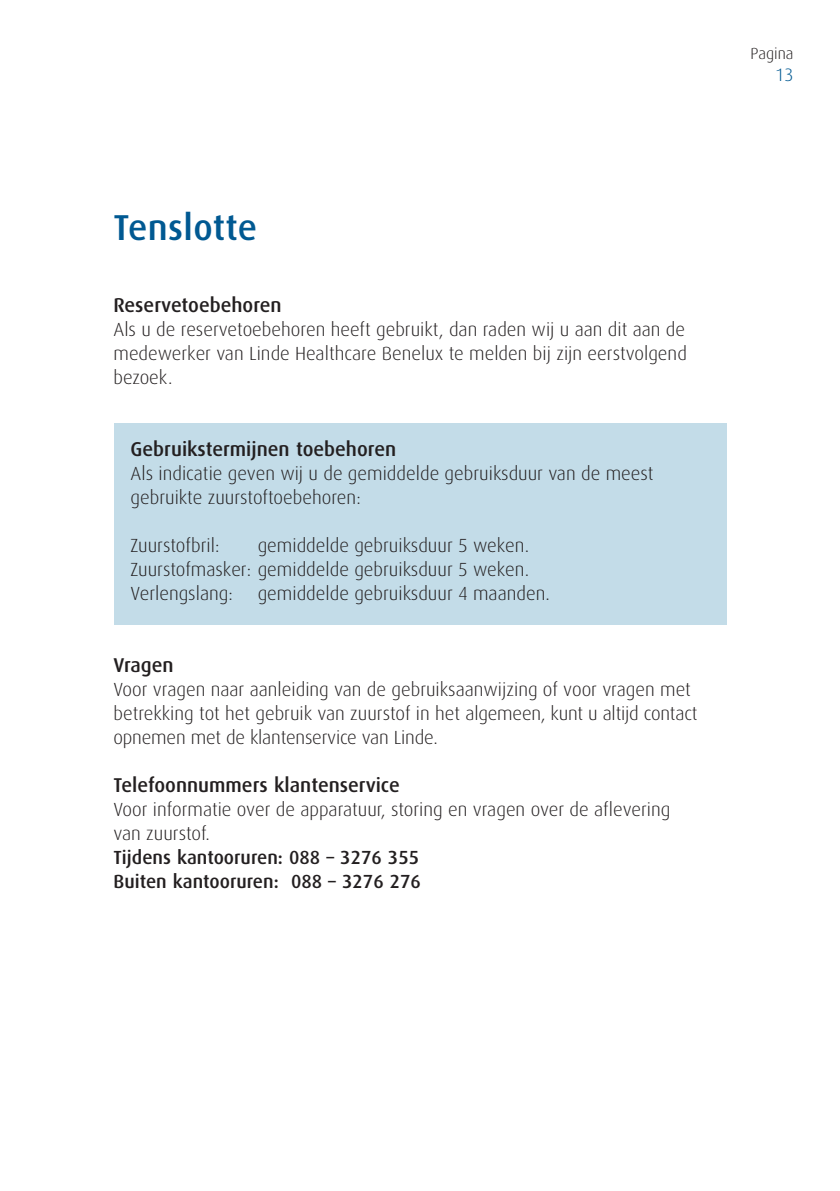
<style>
.page{position:relative;width:840px;height:1191px;background:#fff}
.page>*{position:absolute;margin:0;border:0;box-sizing:border-box;transform-origin:0 0}
.t1{font:500 36px "Linde Dax OT";letter-spacing:.01em;color:#005992}
.t2{font:500 20px "Linde Dax OT";color:#231f20}
.t3{font:19px/24px "Dax Kompas";color:#231f20}
.t4{font:500 19px/24px "Linde Dax OT";color:#231f20}
.t5{font:18px "Dax Kompas";color:#005992}
.t6{font:16px "Dax Kompas";color:#231f20}
</style>
<div class="page">
<div style="left:113px;top:423px;width:613px;height:201px;background:#c3dce8"></div>
<h1 class="t1" style="left:113px;top:204px;width:145px">Tenslotte</h1>
<p class="t2" style="left:113px;top:292px;width:170px">Reservetoebehoren</p>
<p class="t3" style="left:113px;top:318px;width:574px;text-align:justify">Als u de reservetoebehoren heeft gebruikt, dan raden wij u aan dit aan de medewerker van Linde Healthcare Benelux te melden bij zijn eerstvolgend bezoek.</p>
<p class="t2" style="left:130px;top:436px;width:267px">Gebruikstermijnen toebehoren</p>
<p class="t3" style="left:130px;top:462px;width:524px">Als indicatie geven wij u de gemiddelde gebruiksduur van de meest gebruikte zuurstoftoebehoren:</p>
<p class="t3" style="left:130px;top:534px;width:90px">Zuurstofbril:</p>
<p class="t3" style="left:130px;top:534px;width:400px;text-align:justify;text-indent:127px">gemiddelde gebruiksduur 5 weken.<br>Zuurstofmasker: gemiddelde gebruiksduur 5 weken.<br>Verlengslang:</p>
<p class="t3" style="left:257px;top:582px;width:293px">gemiddelde gebruiksduur 4 maanden.</p>
<p class="t2" style="left:113px;top:652px;width:62px">Vragen</p>
<p class="t3" style="left:113px;top:678px;width:585px">Voor vragen naar aanleiding van de gebruiksaanwijzing of voor vragen met betrekking tot het gebruik van zuurstof in het algemeen, kunt u altijd contact opnemen met de klantenservice van Linde.</p>
<p class="t2" style="left:113px;top:772px;width:287px">Telefoonnummers klantenservice</p>
<p class="t3" style="left:113px;top:798px;width:558px">Voor informatie over de apparatuur, storing en vragen over de aflevering van zuurstof.</p>
<p class="t4" style="left:113px;top:845px;width:309px">Tijdens kantooruren: 088 – 3276 355<br>Buiten kantooruren: 088 – 3276 276</p>
<p class="t6" style="left:750px;top:45px;width:44px">Pagina</p>
<p class="t5" style="left:774px;top:64px;width:20px">13</p>
</div>
